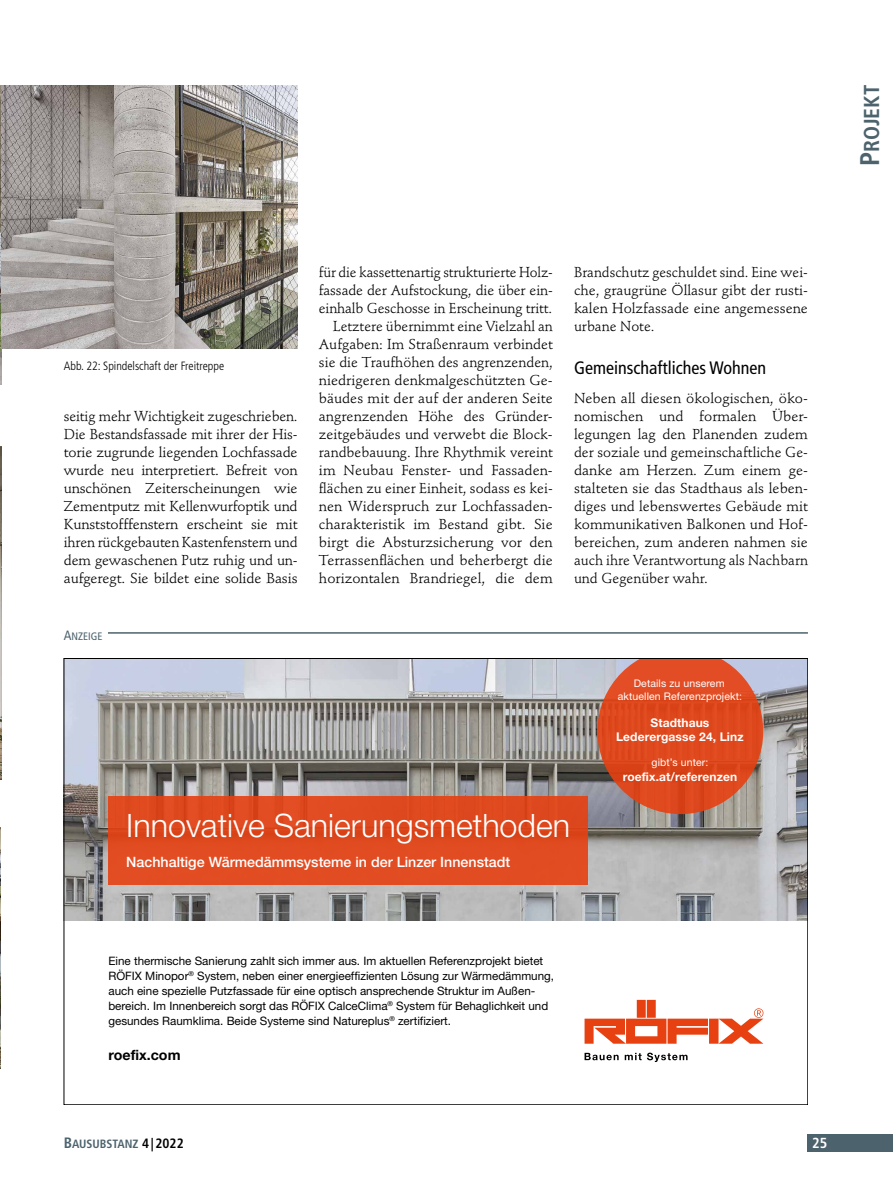
<style>
.page{position:relative;width:893px;height:1191px;background:#fff}
.page>*{position:absolute;margin:0;border:0;box-sizing:border-box;transform-origin:0 0}
.t1{font:300 32.25px "Helvetica Neue LTW1 G";color:#fff}
.t2{font:21.6px "Frutiger LT Std Bold Cn SC800";color:#4c626c}
.Ü1{font:condensed 18px "Frutiger LT Std";color:#000}
.t3{font:700 condensed 14.55px "Frutiger LT Std";color:#fff}
.Grundschrift_ohne_Ei{font:14.25px/18px "Stempel Schneidler Std";letter-spacing:-.01em;color:#000;text-align:justify}
.Grundschrift_mit_Ein{font:14.25px/18px "Stempel Schneidler Std";color:#000;text-align:justify}
.t4{font:500 14.25px "Helvetica Neue LTW1 G";color:#fff}
.t5{font:700 14.25px "Helvetica Neue LTW1 G";color:#000}
.t6{font:700 12px/13.5px "Helvetica Neue LTW1 G";letter-spacing:.01em;color:#fff;text-align:center}
.Bild-_Infotext{font:300 condensed 12px "Frutiger LT Std";color:#000}
.t7{font:12px "Frutiger LT Std Bold Cn SC800";color:#4c626c}
.t8{font:11.7px/14.9px "Helvetica Neue LTW1 G";color:#000}
.Bild-_Infotext-2{font:10.8px "Frutiger LT Std Cn SC800";color:#4c626c}
.t9{font:10.5px/13.5px "Helvetica Neue LTW1 G";letter-spacing:.01em;color:#fff;text-align:center}
.s1{font-size:27px}
.s2{font-size:13.5px}
.s3{font-size:15px}
.s4{font-size:13.5px;color:#000}
</style>
<div class="page">
<div style="left:808px;top:1134px;width:85px;height:17px;background:#4c626c"></div>
<img style="left:0;top:85px;width:1px;height:300px">
<img style="left:0;top:447px;width:1px;height:332px">
<img style="left:1px;top:85px;width:297px;height:264px">
<img style="left:0;top:827px;width:1px;height:242px">
<img style="left:66px;top:660px;width:740px;height:260px">
<svg style="left:585px;top:1052px;width:102px;height:10px"></svg>
<svg style="left:585px;top:999px;width:178px;height:44px"></svg>
<div style="left:108px;top:796px;width:480px;height:88px;background:#e14b21"></div>
<svg style="left:597px;top:660px;width:166px;height:154px;background:#d35937"></svg>
<hr style="left:65px;top:632px;width:743px;height:1px;background:#4c626c">
<div style="left:64px;top:630px;width:44px;height:10px;background:#fff"></div>
<h2 class="t2" style="left:859px;top:166px;width:83px;rotate:-90deg"><span class="s1">P</span>ROJEKT</h2>
<p class="Bild-_Infotext" style="left:64px;top:359px;width:162px">Abb. 22: Spindelschaft der Freitreppe</p>
<p class="Grundschrift_ohne_Ei" style="left:64px;top:407px;width:235px">seitig mehr Wichtigkeit zugeschrieben.<br>Die Bestandsfassade mit ihrer der His&shy;torie zugrunde liegenden Lochfassade wurde neu interpretiert. Befreit von unschönen Zeiterscheinungen wie Zementputz mit Kellenwurfoptik und Kunststofffenstern erscheint sie mit ihren rückgebauten Kastenfenstern und dem gewaschenen Putz ruhig und un&shy;aufgeregt. Sie bildet eine solide Basis</p>
<p class="Bild-_Infotext-2" style="left:64px;top:630px;width:40px"><span class="s2">A</span>NZEIGE</p>
<p class="Grundschrift_ohne_Ei" style="left:319px;top:263px;width:235px">für die kassettenartig strukturierte Holz&shy;fassade der Aufstockung, die über ein&shy;einhalb Geschosse in Erscheinung tritt.</p>
<p class="Grundschrift_mit_Ein" style="left:319px;top:317px;width:235px;text-indent:14px">Letztere übernimmt eine Vielzahl an Aufgaben: Im Straßenraum verbindet sie die Traufhöhen des angrenzenden, niedrigeren denkmalgeschützten Ge&shy;bäudes mit der auf der anderen Seite angrenzenden Höhe des Gründer&shy;zeitgebäudes und verwebt die Block&shy;randbebauung. Ihre Rhythmik vereint im Neubau Fenster- und Fassaden&shy;flächen zu einer Einheit, sodass es kei&shy;nen Widerspruch zur Lochfassaden&shy;charakteristik im Bestand gibt. Sie birgt die Absturzsicherung vor den Terrassenflächen und beherbergt die horizontalen Brandriegel, die dem</p>
<p class="Grundschrift_mit_Ein" style="left:574px;top:263px;width:235px">Brandschutz geschuldet sind. Eine wei&shy;che, graugrüne Öllasur gibt der rusti&shy;kalen Holzfassade eine angemessene urbane Note.</p>
<p class="Ü1" style="left:574px;top:357px;width:194px">Gemeinschaftliches Wohnen</p>
<p class="Grundschrift_ohne_Ei" style="left:574px;top:389px;width:235px">Neben all diesen ökologischen, öko&shy;nomischen und formalen Über&shy;legungen lag den Planenden zudem der soziale und gemeinschaftliche Ge&shy;danke am Herzen. Zum einem ge&shy;stalteten sie das Stadthaus als leben&shy;diges und lebenswertes Gebäude mit kommunikativen Balkonen und Hof&shy;bereichen, zum anderen nahmen sie auch ihre Verantwortung als Nachbarn und Gegenüber wahr.</p>
<p class="t9" style="left:618px;top:676px;width:126px">Details zu unserem aktuellen Referenzprojekt:</p>
<p class="t6" style="left:616px;top:716px;width:129px">Stadthaus<br>Lederergasse 24, Linz</p>
<p class="t9" style="left:652px;top:756px;width:58px">gibt’s unter:</p>
<p class="t6" style="left:623px;top:770px;width:116px">roefix.at/referenzen</p>
<p class="t1" style="left:126px;top:806px;width:445px">Innovative Sanierungsmethoden</p>
<p class="t4" style="left:126px;top:853px;width:385px">Nachhaltige Wärmedämmsysteme in der Linzer Innenstadt</p>
<p class="t8" style="left:108px;top:953px;width:447px">Eine thermische Sanierung zahlt sich immer aus. Im aktuellen Referenzprojekt bietet RÖFIX Minopor<sup>®</sup> System, neben einer energieeffizienten Lösung zur Wärmedämmung, auch eine spezielle Putzfassade für eine optisch ansprechende Struktur im Außen&shy;bereich. Im Innenbereich sorgt das RÖFIX CalceClima<sup>®</sup> System für Behaglichkeit und gesundes Raumklima. Beide Systeme sind Natureplus<sup>®</sup> zertifiziert.</p>
<p class="t5" style="left:108px;top:1046px;width:74px">roefix.com</p>
<p class="t7" style="left:64px;top:1137px;width:121px"><span class="s3">B</span>AUSUBSTANZ <span class="s4">4|2022</span></p>
<p class="t3" style="left:812px;top:1134px;width:17px">25</p>
</div>
